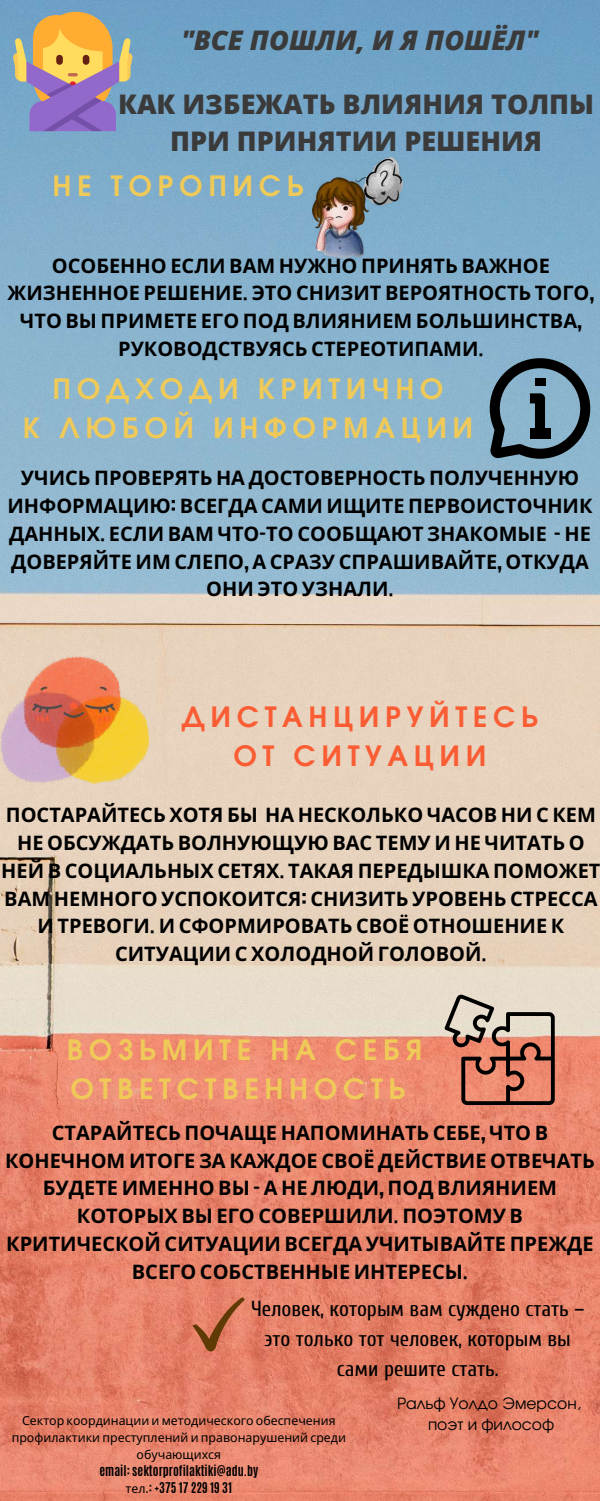
<style>
.page{position:relative;width:600px;height:1501px;background:#fff}
.page>*{position:absolute;margin:0;border:0;box-sizing:border-box;transform-origin:0 0}
.t1{font:700 28px/39px "Evolventa";letter-spacing:.2em;color:#efca58;text-align:center}
.t2{font:700 28px/39px "Evolventa";letter-spacing:.2em;color:#fa5d34;text-align:center}
.t3{font:800 27px/37.5px "Open Sans";color:#3b3a3a;text-align:center}
.t4{font:italic 800 27px "Open Sans";color:#3b3a3a}
.t5{font:21.6px/30px "Cuprum";color:#000;text-align:center}
.t6{font:700 20px/27.8px "Noto Sans";color:#000;text-align:center}
.t7{font:15.5px "Evolventa";color:#000}
.t8{font:12.4px/17px "Noto Sans";color:#000;text-align:center}
.t9{font:700 12.4px/17px "Antonio";color:#000;text-align:center}
.s1{font-family:"CA Generated";font-weight:400}
.s2{font-family:"Noto Sans";font-weight:400}
</style>
<div class="page">
<img style="left:0;top:0;width:600px;height:1500px">
<svg style="left:192px;top:1296px;width:53px;height:55px;background:#cd7557"></svg>
<svg style="left:13px;top:12px;width:120px;height:119px;background:#b09a94"></svg>
<img style="left:313px;top:157px;width:90px;height:101px">
<svg style="left:490px;top:358px;width:100px;height:100px;background:#597484"></svg>
<div style="left:530px;top:428px;width:20px;height:10px;background:#000"></div>
<div style="left:535px;top:378px;width:10px;height:8px;background:#000"></div>
<img style="left:1px;top:657px;width:148px;height:126px">
<svg style="left:445px;top:994px;width:110px;height:110px;background:#b78574"></svg>
<h2 class="t4" style="left:181px;top:21px;width:358px">"ВСЕ ПОШЛИ, И Я ПОШЁЛ"</h2>
<h2 class="t3" style="left:118px;top:84px;width:477px">КАК ИЗБЕЖАТЬ ВЛИЯНИЯ ТОЛПЫ<br>ПРИ ПРИНЯТИИ РЕШЕНИЯ</h2>
<h1 class="t1" style="left:53px;top:168px;width:253px">НЕ ТОРОПИСЬ</h1>
<p class="t6" style="left:7px;top:251px;width:588px">ОСОБЕННО ЕСЛИ ВАМ НУЖНО ПРИНЯТЬ ВАЖНОЕ ЖИЗНЕННОЕ РЕШЕНИЕ<span class="s1">.</span> ЭТО СНИЗИТ ВЕРОЯТНОСТЬ ТОГО<span class="s1">, </span>ЧТО ВЫ ПРИМЕТЕ ЕГО ПОД ВЛИЯНИЕМ БОЛЬШИНСТВА<span class="s1">, </span>РУКОВОДСТВУЯСЬ СТЕРЕОТИПАМИ<span class="s1">.</span></p>
<h1 class="t1" style="left:23px;top:370px;width:452px">ПОДХОДИ КРИТИЧНО<br>К ЛЮБОЙ ИНФОРМАЦИИ</h1>
<p class="t6" style="left:7px;top:463px;width:587px">УЧИСЬ ПРОВЕРЯТЬ НА ДОСТОВЕРНОСТЬ ПОЛУЧЕННУЮ ИНФОРМАЦИЮ<span class="s1">:</span> ВСЕГДА САМИ ИЩИТЕ ПЕРВОИСТОЧНИК ДАННЫХ<span class="s1">.</span> ЕСЛИ ВАМ ЧТО<span class="s1">-</span>ТО СООБЩАЮТ ЗНАКОМЫЕ <span class="s1">-</span> НЕ ДОВЕРЯЙТЕ ИМ СЛЕПО<span class="s1">,</span> А СРАЗУ СПРАШИВАЙТЕ<span class="s1">,</span> ОТКУДА ОНИ ЭТО УЗНАЛИ<span class="s1">.</span></p>
<h1 class="t2" style="left:181px;top:698px;width:358px">ДИСТАНЦИРУЙТЕСЬ<br>ОТ СИТУАЦИИ</h1>
<p class="t6" style="left:1px;top:800px;width:601px">ПОСТАРАЙТЕСЬ ХОТЯ БЫ НА НЕСКОЛЬКО ЧАСОВ НИ С КЕМ НЕ ОБСУЖДАТЬ ВОЛНУЮЩУЮ ВАС ТЕМУ И НЕ ЧИТАТЬ О НЕЙ В СОЦИАЛЬНЫХ СЕТЯХ<span class="s1">.</span> ТАКАЯ ПЕРЕДЫШКА ПОМОЖЕТ ВАМ НЕМНОГО УСПОКОИТСЯ<span class="s1">:</span> СНИЗИТЬ УРОВЕНЬ СТРЕССА И ТРЕВОГИ<span class="s1">.</span> И СФОРМИРОВАТЬ СВОЁ ОТНОШЕНИЕ К СИТУАЦИИ С ХОЛОДНОЙ ГОЛОВОЙ<span class="s1">.</span></p>
<h1 class="t1" style="left:67px;top:1031px;width:357px;text-align:left">ВОЗЬМИТЕ НА СЕБЯ<br>ОТВЕТСТВЕННОСТЬ</h1>
<p class="t6" style="left:5px;top:1117px;width:591px">СТАРАЙТЕСЬ ПОЧАЩЕ НАПОМИНАТЬ СЕБЕ<span class="s1">,</span> ЧТО В КОНЕЧНОМ ИТОГЕ ЗА КАЖДОЕ СВОЁ ДЕЙСТВИЕ ОТВЕЧАТЬ БУДЕТЕ ИМЕННО ВЫ <span class="s1">-</span> А НЕ ЛЮДИ<span class="s1">,</span> ПОД ВЛИЯНИЕМ КОТОРЫХ ВЫ ЕГО СОВЕРШИЛИ<span class="s1">.</span> ПОЭТОМУ В КРИТИЧЕСКОЙ СИТУАЦИИ ВСЕГДА УЧИТЫВАЙТЕ ПРЕЖДЕ ВСЕГО СОБСТВЕННЫЕ ИНТЕРЕСЫ<span class="s1">.</span></p>
<p class="t5" style="left:251px;top:1293px;width:335px">Человек, которым вам суждено стать – это только тот человек, которым вы сами решите стать.</p>
<p class="t7" style="left:397px;top:1396px;width:186px">Ральф Уолдо Эмерсон,</p>
<p class="t8" style="left:22px;top:1411px;width:315px">Сектор координации и методического обеспечения</p>
<p class="t7" style="left:428px;top:1417px;width:128px">поэт и философ</p>
<p class="t8" style="left:12px;top:1428px;width:336px">профилактики преступлений и правонарушений среди обучающихся</p>
<p class="t9" style="left:100px;top:1462px;width:160px">email: sektorprofilaktiki@adu.by <span class="s2">тел</span>.: +375 17 229 19 31</p>
</div>
